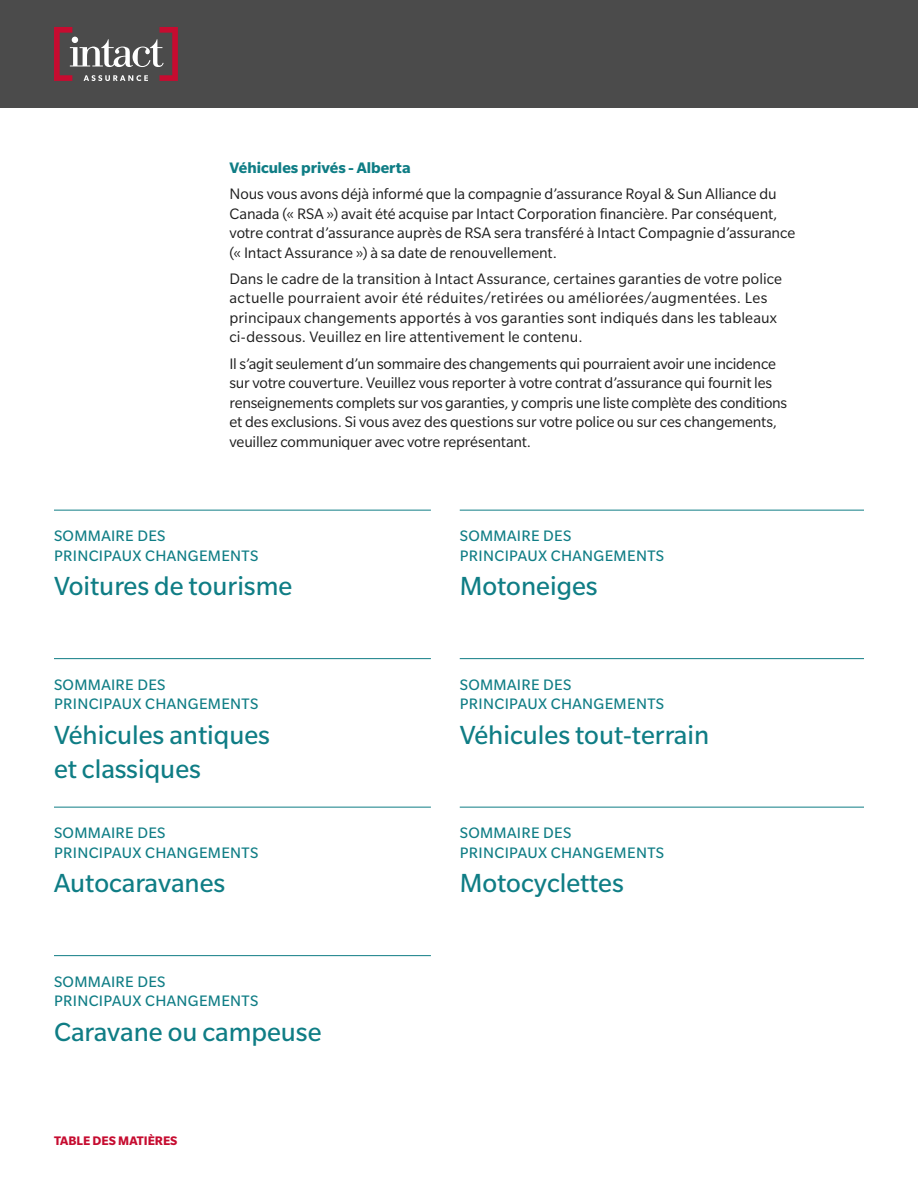
<style>
.page{position:relative;width:918px;height:1188px;background:#fff}
.page>*{position:absolute;margin:0;border:0;box-sizing:border-box;transform-origin:0 0}
.t1{font:28.5px/34.2px "Slate Std";color:#0f7d85}
.t2{font:16.5px/19.5px "Slate Std";letter-spacing:-.005em;color:#1e1e1e}
.t3{font:16.5px/19.8px "Slate Std";letter-spacing:.02em;color:#0f7d85}
.t4{font:700 16.5px "Slate Std";color:#0f7d85}
.t5{font:700 13.5px "Slate Std";color:#c60c30}
</style>
<div class="page">
<div style="left:0;top:0;width:918px;height:108px;background:#4b4b4b"></div>
<hr style="left:54px;top:955px;width:377px;height:1px;background:#0f7d85">
<hr style="left:54px;top:510px;width:377px;height:1px;background:#0f7d85">
<hr style="left:460px;top:510px;width:404px;height:1px;background:#0f7d85">
<hr style="left:54px;top:658px;width:377px;height:1px;background:#0f7d85">
<hr style="left:460px;top:658px;width:404px;height:1px;background:#0f7d85">
<hr style="left:54px;top:807px;width:377px;height:1px;background:#0f7d85">
<hr style="left:460px;top:807px;width:404px;height:1px;background:#0f7d85">
<svg style="left:54px;top:27px;width:124px;height:54px"></svg>
<p class="t4" style="left:230px;top:159px;width:183px">Véhicules privés - Alberta</p>
<p class="t2" style="left:230px;top:184px;width:567px">Nous vous avons déjà informé que la compagnie d’assurance Royal &amp; Sun Alliance du Canada (« RSA ») avait été acquise par Intact Corporation financière. Par conséquent, votre contrat d’assurance auprès de RSA sera transféré à Intact Compagnie d’assurance (« Intact Assurance ») à sa date de renouvellement.</p>
<p class="t2" style="left:230px;top:269px;width:554px">Dans le cadre de la transition à Intact Assurance, certaines garanties de votre police actuelle pourraient avoir été réduites/retirées ou améliorées/augmentées. Les principaux changements apportés à vos garanties sont indiqués dans les tableaux ci-dessous. Veuillez en lire attentivement le contenu.</p>
<p class="t2" style="left:230px;top:353px;width:559px">Il s’agit seulement d’un sommaire des changements qui pourraient avoir une incidence sur votre couverture. Veuillez vous reporter à votre contrat d’assurance qui fournit les renseignements complets sur vos garanties, y compris une liste complète des conditions et des exclusions. Si vous avez des questions sur votre police ou sur ces changements, veuillez communiquer avec votre représentant.</p>
<p class="t3" style="left:54px;top:526px;width:206px">SOMMAIRE DES<br>PRINCIPAUX CHANGEMENTS</p>
<h1 class="t1" style="left:54px;top:569px;width:240px">Voitures de tourisme</h1>
<p class="t3" style="left:54px;top:674px;width:206px">SOMMAIRE DES<br>PRINCIPAUX CHANGEMENTS</p>
<h1 class="t1" style="left:54px;top:717px;width:218px">Véhicules antiques et classiques</h1>
<p class="t3" style="left:54px;top:823px;width:206px">SOMMAIRE DES<br>PRINCIPAUX CHANGEMENTS</p>
<h1 class="t1" style="left:54px;top:866px;width:173px">Autocaravanes</h1>
<p class="t3" style="left:54px;top:971px;width:206px">SOMMAIRE DES<br>PRINCIPAUX CHANGEMENTS</p>
<h1 class="t1" style="left:54px;top:1014px;width:269px">Caravane ou campeuse</h1>
<p class="t5" style="left:54px;top:1133px;width:125px">TABLE DES MATIÈRES</p>
<p class="t3" style="left:460px;top:526px;width:206px">SOMMAIRE DES<br>PRINCIPAUX CHANGEMENTS</p>
<h1 class="t1" style="left:460px;top:569px;width:139px">Motoneiges</h1>
<p class="t3" style="left:460px;top:674px;width:206px">SOMMAIRE DES<br>PRINCIPAUX CHANGEMENTS</p>
<h1 class="t1" style="left:460px;top:717px;width:251px">Véhicules tout-terrain</h1>
<p class="t3" style="left:460px;top:823px;width:206px">SOMMAIRE DES<br>PRINCIPAUX CHANGEMENTS</p>
<h1 class="t1" style="left:460px;top:866px;width:166px">Motocyclettes</h1>
</div>
